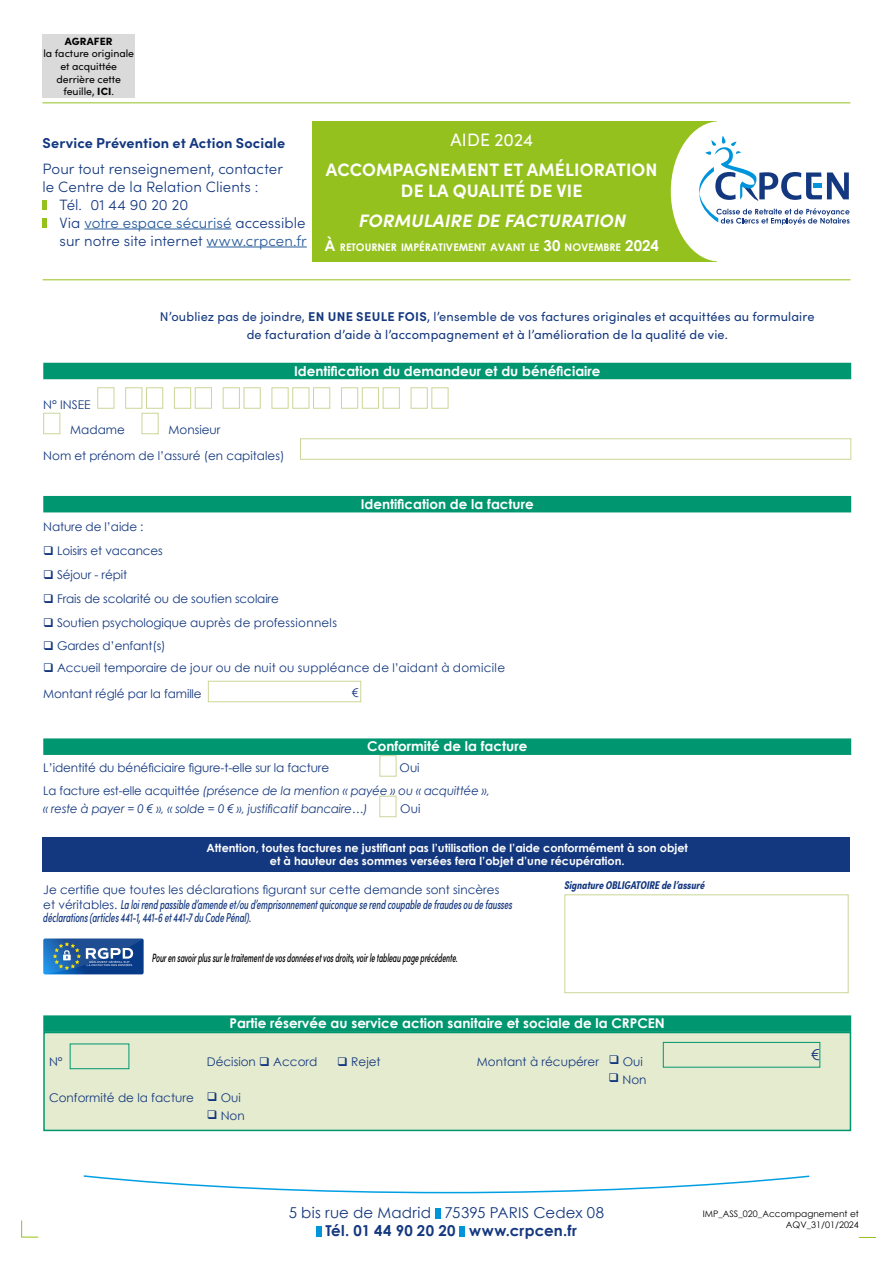
<style>
.page{position:relative;width:893px;height:1263px;background:#fff}
.page>*{position:absolute;margin:0;border:0;box-sizing:border-box;transform-origin:0 0}
.t1{font:700 18px/21.6px "Sofia Pro";letter-spacing:.01em;color:#fff;text-align:center}
.t2{font:italic 700 18px "Sofia Pro";letter-spacing:.01em;color:#fff}
.t3{font:18px "Sofia Pro";letter-spacing:.005em;color:#fff}
.t4{font:300 15px "Sofia Pro";letter-spacing:.005em;color:#14387f}
.t5{font:15px "Century Gothic";letter-spacing:.01em;color:#14387f}
.t6{font:300 15px "Sofia Pro";letter-spacing:.005em;color:#275b9b}
.t7{font:700 15px "Century Gothic";letter-spacing:.015em;color:#14387f}
.t8{font:700 14.4px "Sofia Pro";letter-spacing:.005em;color:#14387f}
.t9{font:700 13.5px "Century Gothic";color:#fff}
.t10{font:italic 12.9px/13.5px "Sofia Pro Condensed";color:#14387f;scale:.8 1}
.t11{font:12.75px/18px "Sofia Pro";letter-spacing:.01em;color:#14387f;text-align:center}
.t12{font:12px/25.5px "Century Gothic";color:#14387f}
.t13{font:italic 12px/22.5px "Century Gothic";letter-spacing:-.01em;color:#14387f}
.t14{font:italic 12px "Sofia Pro Condensed";color:#000;scale:.75 1}
.t15{font:700 11.25px/13.5px "Century Gothic";color:#fff;text-align:center}
.t16{font:italic 700 11.25px "Sofia Pro Condensed";color:#14387f}
.t17{font:10.5px/12.6px "Sofia Pro";color:#000;text-align:center}
.t18{font:700 10.5px "Century Gothic";color:#fff}
.t19{font:900 10.5px "Sofia Pro";letter-spacing:.01em;color:#000}
.t20{font:9px/10.8px "Century Gothic";color:#000;text-align:right}
.s1{font-weight:900}
.s2{color:#14387f}
.s3{color:#275b9b}
.s4{font-size:15px}
.s5{font-weight:700}
.s6{font-style:normal}
.s7{font-family:"Century Gothic";font-style:normal;font-size:12px}
</style>
<div class="page">
<div style="left:435px;top:1208px;width:5px;height:10px;background:#0095db"></div>
<div style="left:316px;top:1226px;width:5px;height:10px;background:#0095db"></div>
<div style="left:460px;top:1226px;width:5px;height:10px;background:#0095db"></div>
<svg style="left:84px;top:1175px;width:725px;height:18px"></svg>
<div style="left:43px;top:838px;width:807px;height:34px;background:#14387f"></div>
<div style="left:43px;top:363px;width:808px;height:16px;background:#009770"></div>
<div style="left:43px;top:496px;width:808px;height:16px;background:#009770"></div>
<div style="left:43px;top:738px;width:808px;height:17px;background:#009770"></div>
<div style="left:43px;top:1015px;width:808px;height:17px;background:#009770"></div>
<div style="left:97px;top:387px;width:17px;height:22px;border:1px solid #cad798"></div>
<div style="left:125px;top:387px;width:17px;height:22px;border:1px solid #cad798"></div>
<div style="left:146px;top:387px;width:17px;height:22px;border:1px solid #cad798"></div>
<div style="left:174px;top:387px;width:17px;height:22px;border:1px solid #cad798"></div>
<div style="left:195px;top:387px;width:17px;height:22px;border:1px solid #cad798"></div>
<div style="left:223px;top:387px;width:17px;height:22px;border:1px solid #cad798"></div>
<div style="left:244px;top:387px;width:17px;height:22px;border:1px solid #cad798"></div>
<div style="left:272px;top:387px;width:17px;height:22px;border:1px solid #cad798"></div>
<div style="left:292px;top:387px;width:17px;height:22px;border:1px solid #cad798"></div>
<div style="left:313px;top:387px;width:17px;height:22px;border:1px solid #cad798"></div>
<div style="left:341px;top:387px;width:17px;height:22px;border:1px solid #cad798"></div>
<div style="left:362px;top:387px;width:17px;height:22px;border:1px solid #cad798"></div>
<div style="left:383px;top:387px;width:17px;height:22px;border:1px solid #cad798"></div>
<div style="left:411px;top:387px;width:17px;height:22px;border:1px solid #cad798"></div>
<div style="left:431px;top:387px;width:17px;height:22px;border:1px solid #cad798"></div>
<div style="left:43px;top:413px;width:17px;height:21px;border:1px solid #cad798"></div>
<div style="left:142px;top:413px;width:17px;height:21px;border:1px solid #cad798"></div>
<div style="left:300px;top:438px;width:551px;height:22px;border:1px solid #cad798"></div>
<div style="left:208px;top:681px;width:153px;height:21px;border:1px solid #cad798"></div>
<div style="left:379px;top:755px;width:17px;height:21px;border:1px solid #cad798"></div>
<div style="left:379px;top:796px;width:17px;height:21px;border:1px solid #cad798"></div>
<svg style="left:43px;top:938px;width:101px;height:36px;background:#386aa3"></svg>
<div style="left:313px;top:121px;width:404px;height:141px;background:#95c11f"></div>
<hr style="left:43px;top:102px;width:807px;height:1px;background:#95c11f">
<hr style="left:43px;top:279px;width:807px;height:1px;background:#95c11f">
<div style="left:671px;top:121px;width:98px;height:141px;background:#fff;border-radius:50%"></div>
<svg style="left:699px;top:136px;width:151px;height:89px"></svg>
<div style="left:564px;top:894px;width:284px;height:99px;border:1px solid #cad798"></div>
<div style="left:43px;top:34px;width:92px;height:64px;background:#dadada"></div>
<hr style="left:84px;top:229px;width:148px;height:1px;background:#275b9b">
<hr style="left:207px;top:247px;width:100px;height:1px;background:#275b9b">
<svg style="left:43px;top:201px;width:4px;height:9px"></svg>
<svg style="left:43px;top:219px;width:4px;height:9px"></svg>
<div style="left:44px;top:1032px;width:806px;height:98px;background:#e5ebce"></div>
<div style="left:70px;top:1043px;width:59px;height:26px;border:1px solid #009770"></div>
<div style="left:663px;top:1042px;width:157px;height:25px;border:1px solid #009770"></div>
<div style="left:43px;top:1032px;width:808px;height:99px;border:2px solid #009770"></div>
<svg style="left:21px;top:1220px;width:18px;height:18px"></svg>
<svg style="left:859px;top:1237px;width:17px;height:1px"></svg>
<p class="t19" style="left:65px;top:33px;width:49px">AGRAFER</p>
<p class="t17" style="left:43px;top:47px;width:92px">la facture originale et acquittée derrière cette feuille, <span class="s1">ICI</span>.</p>
<p class="t8" style="left:43px;top:131px;width:244px">Service Prévention et Action Sociale</p>
<p class="t4" style="left:43px;top:158px;width:242px">Pour tout renseignement, contacter</p>
<p class="t4" style="left:43px;top:176px;width:217px">le Centre de la Relation Clients :</p>
<p class="t4" style="left:60px;top:194px;width:130px">Tél. 01 44 90 20 20</p>
<p class="t6" style="left:60px;top:212px;width:248px"><span class="s2">Via</span> votre espace sécurisé <span class="s2">accessible</span></p>
<p class="t4" style="left:60px;top:230px;width:249px">sur notre site internet <span class="s3">www.crpcen.fr</span></p>
<h1 class="t3" style="left:450px;top:126px;width:84px">AIDE 2024</h1>
<h1 class="t1" style="left:326px;top:157px;width:333px">ACCOMPAGNEMENT ET AMÉLIORATION<br>DE LA QUALITÉ DE VIE</h1>
<h1 class="t2" style="left:358px;top:207px;width:269px">FORMULAIRE DE FACTURATION</h1>
<p class="t18" style="left:325px;top:239px;width:336px"><span class="s4">À</span> RETOURNER IMPÉRATIVEMENT AVANT LE <span class="s4">30</span> NOVEMBRE <span class="s4">2024</span></p>
<p class="t11" style="left:160px;top:307px;width:656px">N’oubliez pas de joindre, <span class="s5">EN UNE SEULE FOIS</span>, l’ensemble de vos factures originales et acquittées au formulaire de facturation d’aide à l’accompagnement et à l’amélioration de la qualité de vie.</p>
<p class="t12" style="left:70px;top:391px;width:56px;text-indent:-27px">N° INSEE<br>Madame</p>
<p class="t12" style="left:43px;top:417px;width:243px;text-indent:125px">Monsieur<br>Nom et prénom de l’assuré (en capitales)</p>
<p class="t9" style="left:294px;top:360px;width:308px">Identification du demandeur et du bénéficiaire</p>
<p class="t9" style="left:361px;top:494px;width:174px">Identification de la facture</p>
<p class="t12" style="left:43px;top:514px;width:102px">Nature de l’aide :</p>
<p class="t12" style="left:43px;top:538px;width:121px">❑ Loisirs et vacances</p>
<p class="t12" style="left:43px;top:562px;width:85px">❑ Séjour - répit</p>
<p class="t12" style="left:43px;top:586px;width:237px">❑ Frais de scolarité ou de soutien scolaire</p>
<p class="t12" style="left:43px;top:610px;width:295px">❑ Soutien psychologique auprès de professionnels</p>
<p class="t12" style="left:43px;top:633px;width:124px">❑ Gardes d’enfant(s)</p>
<p class="t12" style="left:43px;top:655px;width:463px">❑ Accueil temporaire de jour ou de nuit ou suppléance de l’aidant à domicile<br>Montant réglé par la famille</p>
<p class="t12" style="left:352px;top:679px;width:8px">€</p>
<p class="t9" style="left:367px;top:736px;width:162px">Conformité de la facture</p>
<p class="t12" style="left:43px;top:755px;width:287px">L’identité du bénéficiaire figure-t-elle sur la facture</p>
<p class="t13" style="left:43px;top:756px;width:448px;text-indent:356px"><span class="s6">Oui<br>La facture est-elle acquittée</span> (présence de la mention « payée » ou « acquittée »,</p>
<p class="t13" style="left:43px;top:797px;width:326px">« reste à payer = 0 € », « solde = 0 € », justificatif bancaire…)</p>
<p class="t12" style="left:400px;top:795px;width:22px">Oui</p>
<p class="t15" style="left:207px;top:840px;width:483px">Attention, toutes factures ne justifiant pas l’utilisation de l’aide conformément à son objet et à hauteur des sommes versées fera l’objet d’une récupération.</p>
<p class="t12" style="left:43px;top:877px;width:458px">Je certifie que toutes les déclarations figurant sur cette demande sont sincères</p>
<p class="t10" style="left:43px;top:896px;width:588px"><span class="s7">et véritables.</span> La loi rend passible d’amende et/ou d’emprisonnement quiconque se rend coupable de fraudes ou de fausses déclarations (articles 441-1, 441-6 et 441-7 du Code Pénal).</p>
<p class="t14" style="left:152px;top:949px;width:409px">Pour en savoir plus sur le traitement de vos données et vos droits, voir le tableau page précédente.</p>
<p class="t16" style="left:564px;top:876px;width:142px">Signature OBLIGATOIRE de l’assuré</p>
<p class="t9" style="left:230px;top:1013px;width:437px">Partie réservée au service action sanitaire et sociale de la CRPCEN</p>
<p class="t12" style="left:49px;top:1048px;width:15px">N°</p>
<p class="t12" style="left:207px;top:1048px;width:112px">Décision ❑ Accord</p>
<p class="t12" style="left:337px;top:1048px;width:45px">❑ Rejet</p>
<p class="t12" style="left:477px;top:1048px;width:168px">Montant à récupérer ❑ Oui</p>
<p class="t12" style="left:49px;top:1085px;width:193px">Conformité de la facture ❑ Oui</p>
<p class="t12" style="left:207px;top:1103px;width:39px">❑ Non</p>
<p class="t12" style="left:609px;top:1066px;width:39px">❑ Non</p>
<p class="t5" style="left:289px;top:1202px;width:317px">5 bis rue de Madrid 75395 PARIS Cedex 08</p>
<p class="t7" style="left:325px;top:1219px;width:253px">Tél. 01 44 90 20 20 www.crpcen.fr</p>
<p class="t5" style="left:811px;top:1044px;width:10px">€</p>
<p class="t20" style="left:703px;top:1208px;width:158px">IMP_ASS_020_Accompagnement et<br>AQV_31/01/2024</p>
</div>
